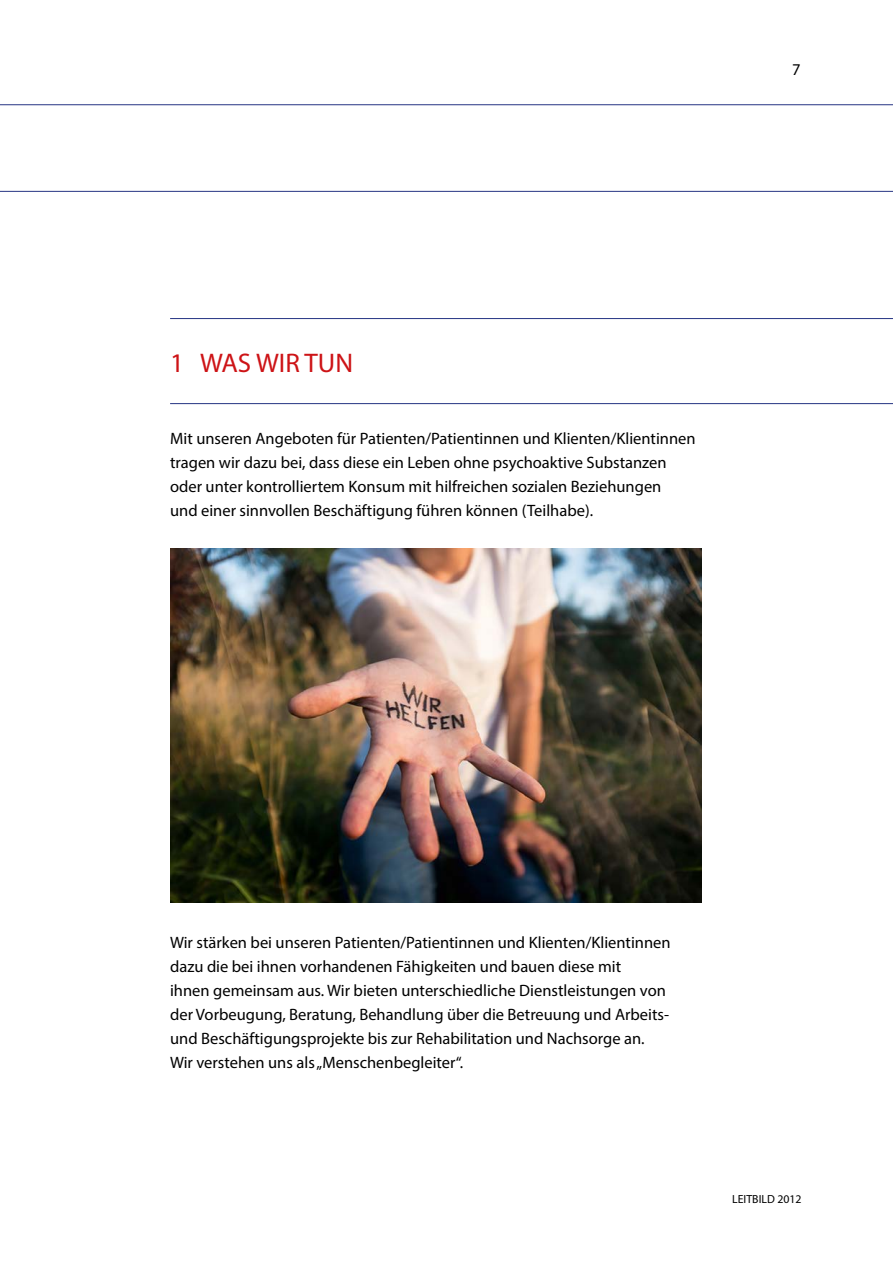
<style>
.page{position:relative;width:893px;height:1263px;background:#fff}
.page>*{position:absolute;margin:0;border:0;box-sizing:border-box;transform-origin:0 0}
.t1{font:27px "Myriad Pro";color:#cd1316}
.t2{font:16.5px/24px "Myriad Pro";color:#000}
.t3{font:11.85px "Myriad Pro";color:#000}
</style>
<div class="page">
<hr style="left:0;top:104px;width:893px;height:1px;background:#253483">
<hr style="left:0;top:191px;width:893px;height:1px;background:#253483">
<hr style="left:170px;top:318px;width:723px;height:1px;background:#253483">
<hr style="left:170px;top:403px;width:723px;height:1px;background:#253483">
<img style="left:170px;top:548px;width:532px;height:354px">
<p class="t2" style="left:792px;top:57px;width:10px">7</p>
<h1 class="t1" style="left:170px;top:346px;width:185px">1 WAS WIR TUN</h1>
<p class="t2" style="left:170px;top:426px;width:527px">Mit unseren Angeboten für Patienten/Patientinnen und Klienten/Klientinnen tragen wir dazu bei, dass diese ein Leben ohne psychoaktive Substanzen oder unter kontrolliertem Konsum mit hilfreichen sozialen Beziehungen<br>und einer sinnvollen Beschäftigung führen können (Teilhabe).</p>
<p class="t2" style="left:170px;top:930px;width:502px">Wir stärken bei unseren Patienten/Patientinnen und Klienten/Klientinnen dazu die bei ihnen vorhandenen Fähigkeiten und bauen diese mit<br>ihnen gemeinsam aus. Wir bieten unterschiedliche Dienstleistungen von der Vorbeugung, Beratung, Behandlung über die Betreuung und Arbeits&shy;und Beschäftigungsprojekte bis zur Rehabilitation und Nachsorge an.<br>Wir verstehen uns als „Menschenbegleiter“.</p>
<p class="t3" style="left:732px;top:1191px;width:71px">LEITBILD 2012</p>
</div>
